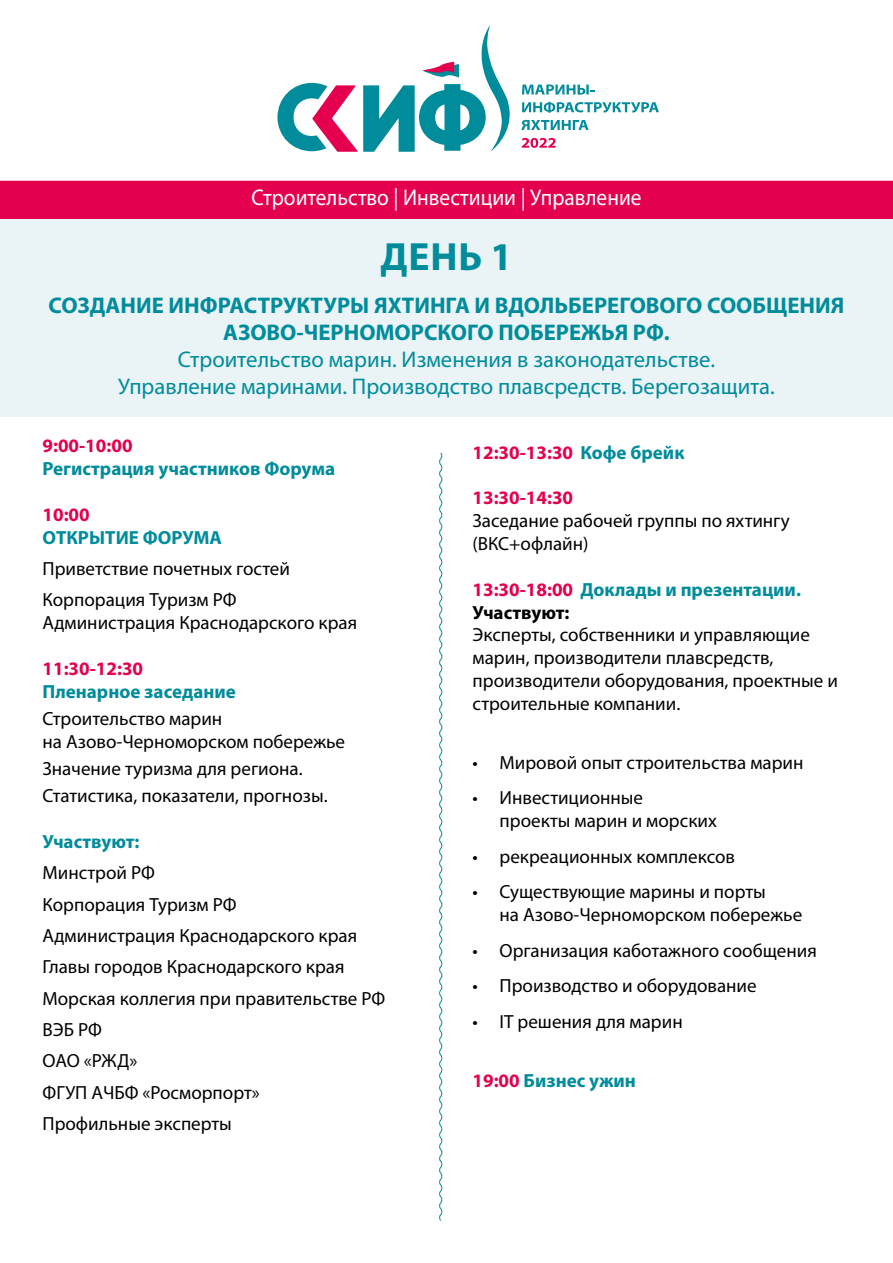
<style>
.page{position:relative;width:893px;height:1263px;background:#fff}
.page>*{position:absolute;margin:0;border:0;box-sizing:border-box;transform-origin:0 0}
.t1{font:700 39.45px "Myriad Pro";color:#008c9b}
.t2{font:22.8px "Myriad Pro";color:#fff;scale:.94 1}
.t3{font:22.65px/27.3px "Myriad Pro";color:#008c9b;text-align:center}
.t4{font:700 22.65px/27.3px "Myriad Pro";color:#008c9b;text-align:center}
.t5{font:19.05px/31.3px "Myriad Pro";color:#000}
.t6{font:700 19.05px/22.8px "Myriad Pro";color:#008c9b}
.t7{font:700 19.05px "Myriad Pro";color:#e5004f}
.s1{color:#008c9b}
.s2{color:#e5004f}
.s3{color:#000}
</style>
<div class="page">
<div style="left:0;top:215px;width:893px;height:202px;background:#eaf3f5"></div>
<div style="left:0;top:181px;width:893px;height:38px;background:#e5004f"></div>
<svg style="left:439px;top:452px;width:4px;height:769px"></svg>
<svg style="left:277px;top:83px;width:80px;height:69px"></svg>
<svg style="left:522px;top:84px;width:73px;height:11px"></svg>
<svg style="left:522px;top:102px;width:137px;height:11px"></svg>
<svg style="left:521px;top:120px;width:67px;height:10px"></svg>
<svg style="left:522px;top:138px;width:34px;height:10px"></svg>
<svg style="left:363px;top:26px;width:147px;height:126px"></svg>
<p class="t2" style="left:251px;top:183px;width:416px">Строительство | Инвестиции | Управление</p>
<h1 class="t1" style="left:380px;top:231px;width:133px">ДЕНЬ 1</h1>
<p class="t4" style="left:49px;top:291px;width:797px">СОЗДАНИЕ ИНФРАСТРУКТУРЫ ЯХТИНГА И ВДОЛЬБЕРЕГОВОГО СООБЩЕНИЯ<br>АЗОВО-ЧЕРНОМОРСКОГО ПОБЕРЕЖЬЯ РФ.</p>
<p class="t3" style="left:118px;top:345px;width:658px">Строительство марин. Изменения в законодательстве.<br>Управление маринами. Производство плавсредств. Берегозащита.</p>
<p class="t7" style="left:43px;top:433px;width:92px">9:00-10:00</p>
<p class="t6" style="left:43px;top:457px;width:294px">Регистрация участников Форума</p>
<p class="t7" style="left:43px;top:502px;width:49px">10:00</p>
<p class="t6" style="left:43px;top:525px;width:181px">ОТКРЫТИЕ ФОРУМА</p>
<p class="t5" style="left:43px;top:553px;width:249px">Приветствие почетных гостей<br>Корпорация Туризм РФ</p>
<p class="t5" style="left:43px;top:607px;width:316px">Администрация Краснодарского края</p>
<p class="t7" style="left:43px;top:656px;width:102px">11:30-12:30</p>
<p class="t6" style="left:43px;top:679px;width:195px">Пленарное заседание</p>
<p class="t5" style="left:43px;top:707px;width:304px;line-height:23px">Строительство марин<br>на Азово-Черноморском побережье</p>
<p class="t5" style="left:43px;top:755px;width:287px;line-height:27.2px">Значение туризма для региона.<br>Статистика, показатели, прогнозы.</p>
<p class="t6" style="left:43px;top:829px;width:99px">Участвуют:</p>
<p class="t5" style="left:43px;top:857px;width:344px">Минстрой РФ<br>Корпорация Туризм РФ<br>Администрация Краснодарского края<br>Главы городов Краснодарского края<br>Морская коллегия при правительстве РФ<br>ВЭБ РФ<br>ОАО «РЖД»<br>ФГУП АЧБФ «Росморпорт»<br>Профильные эксперты</p>
<p class="t7" style="left:473px;top:440px;width:213px">12:30-13:30 <span class="s1">Кофе брейк</span></p>
<p class="t7" style="left:473px;top:485px;width:102px">13:30-14:30</p>
<p class="t5" style="left:473px;top:509px;width:319px;line-height:22.8px">Заседание рабочей группы по яхтингу (ВКС+офлайн)</p>
<p class="t6" style="left:473px;top:577px;width:330px"><span class="s2">13:30-18:00</span> Доклады и презентации.<br><span class="s3">Участвуют:</span></p>
<p class="t5" style="left:473px;top:623px;width:367px;line-height:22.8px">Эксперты, собственники и управляющие марин, производители плавсредств, производители оборудования, проектные и строительные компании.</p>
<p class="t5" style="left:473px;top:746px;width:332px">• Мировой опыт строительства марин</p>
<p class="t5" style="left:500px;top:786px;width:219px;line-height:23px;text-indent:-27px">• Инвестиционные проекты марин и морских</p>
<p class="t5" style="left:473px;top:840px;width:264px">• рекреационных комплексов</p>
<p class="t5" style="left:500px;top:880px;width:304px;line-height:22.8px;text-indent:-27px">• Существующие марины и порты<br>на Азово-Черноморском побережье</p>
<p class="t5" style="left:473px;top:934px;width:346px">• Организация каботажного сообщения</p>
<p class="t5" style="left:473px;top:970px;width:286px">• Производство и оборудование</p>
<p class="t5" style="left:473px;top:1006px;width:212px">• IT решения для марин</p>
<p class="t6" style="left:473px;top:1068px;width:165px"><span class="s2">19:00</span> Бизнес ужин</p>
</div>
